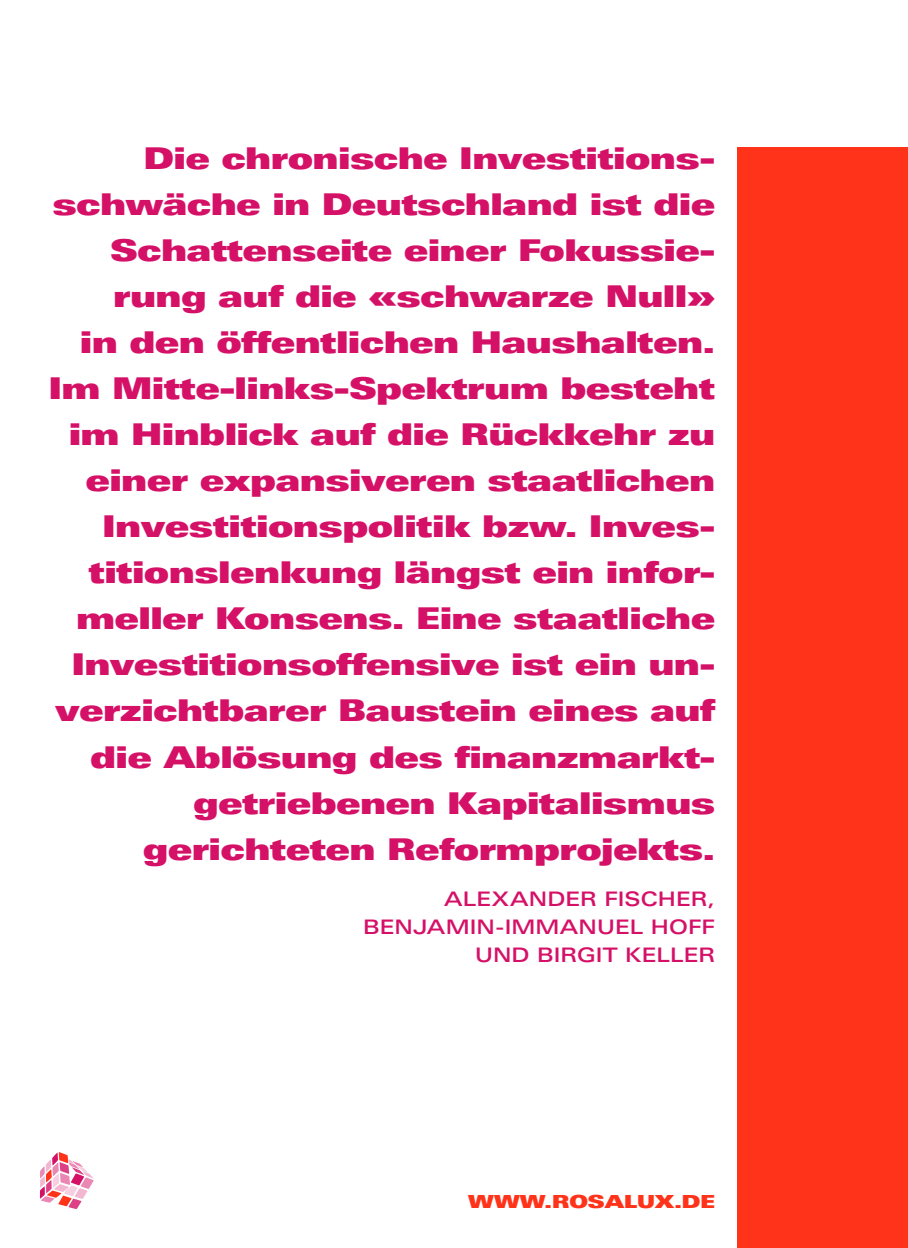
<style>
.page{position:relative;width:908px;height:1248px;background:#fff}
.page>*{position:absolute;margin:0;border:0;box-sizing:border-box;transform-origin:0 0}
.t1{font:30px/46px "Linotype Univers Extd X Black";color:#d51067;text-align:right}
.t2{font:500 20px/28px "Linotype Univers Extd";letter-spacing:.005em;color:#d51067;text-align:right}
.t3{font:18px "Linotype Univers Extd X Black";color:#ff3319}
</style>
<div class="page">
<div style="left:737px;top:147px;width:170px;height:1100px;background:#ff3319"></div>
<svg style="left:40px;top:1152px;width:54px;height:56px"></svg>
<p class="t1" style="left:49px;top:135px;width:667px">Die chronische Investitions&shy;schwäche in Deutschland ist die<br>Schattenseite einer Fokussie&shy;rung auf die «schwarze Null»<br>in den öffentlichen Haushalten.<br>Im Mitte-links-Spektrum besteht im Hinblick auf die Rückkehr zu einer expansiveren staatlichen<br>Investitionspolitik bzw. Inves&shy;titionslenkung längst ein infor&shy;meller Konsens. Eine staatliche<br>Investitionsoffensive ist ein un&shy;verzichtbarer Baustein eines auf die Ablösung des finanzmarkt&shy;getriebenen Kapitalismus gerichteten Reformprojekts.</p>
<p class="t2" style="left:363px;top:884px;width:353px">ALEXANDER FISCHER,<br>BENJAMIN-IMMANUEL HOFF<br>UND BIRGIT KELLER</p>
<p class="t3" style="left:468px;top:1190px;width:230px">www.rosalux.de</p>
</div>
